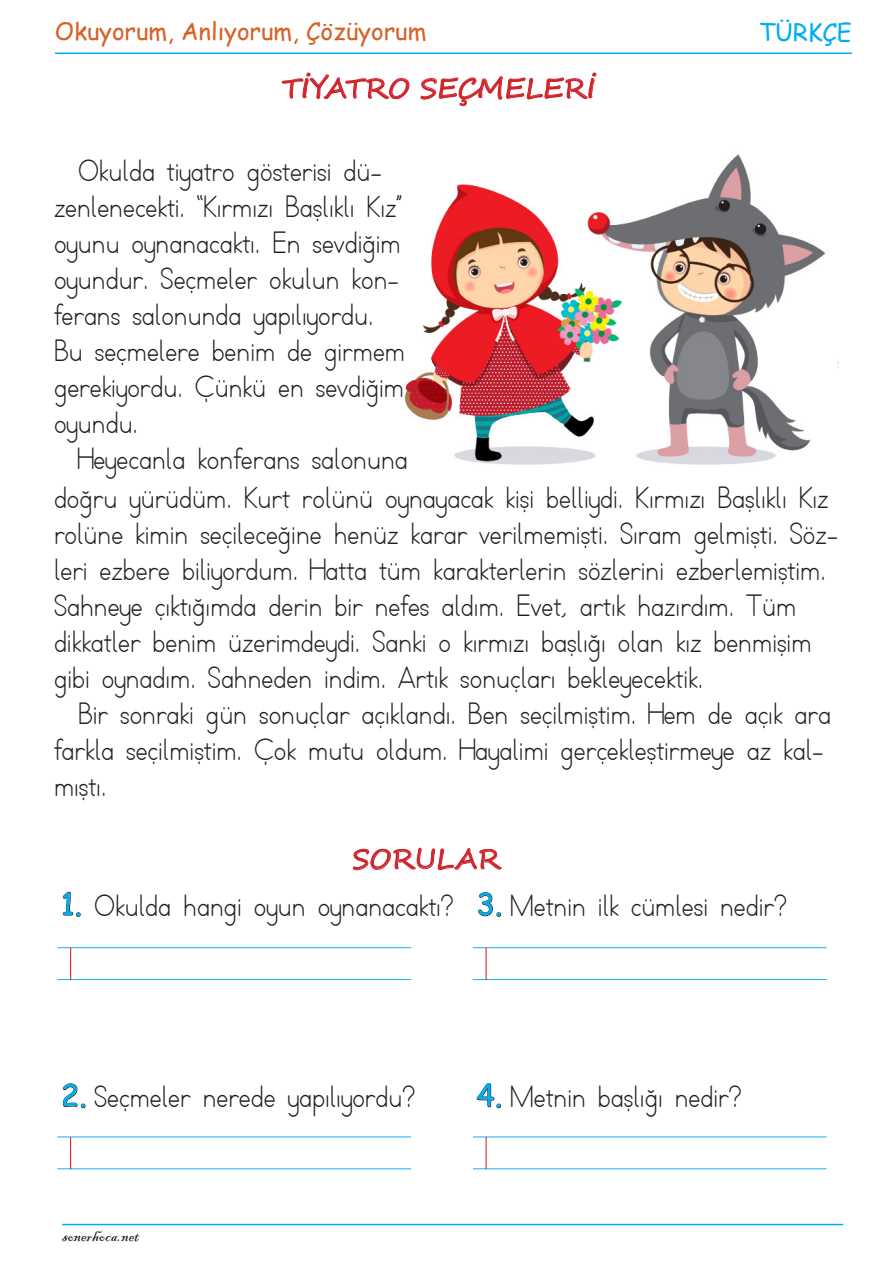
<style>
.page{position:relative;width:893px;height:1263px;background:#fff}
.page>*{position:absolute;margin:0;border:0;box-sizing:border-box;transform-origin:0 0}
.t1{font:30px/36px "TTKB Dik Temel Abece";color:#231f20}
.t2{font:27px "Segoe Script";color:#d1232a}
.t3{font:24px "Comic Sans MS";color:#d56329}
.t4{font:24px "Comic Sans MS";color:#00aeef}
.t5{font:18px "Blackadder ITC";color:#231f20}
.s1{font-family:"Comic Sans MS";color:#00aeef}
</style>
<div class="page">
<hr style="left:62px;top:1224px;width:781px;height:1px;background:#00aeef">
<hr style="left:55px;top:53px;width:797px;height:1px;background:#00aeef">
<svg style="left:63px;top:891px;width:18px;height:26px"></svg>
<svg style="left:63px;top:1083px;width:23px;height:25px"></svg>
<svg style="left:478px;top:892px;width:23px;height:25px"></svg>
<svg style="left:476px;top:1083px;width:25px;height:25px"></svg>
<svg style="left:352px;top:847px;width:150px;height:24px"></svg>
<svg style="left:281px;top:72px;width:129px;height:28px"></svg>
<svg style="left:420px;top:72px;width:177px;height:35px"></svg>
<img style="left:404px;top:154px;width:435px;height:311px">
<hr style="left:57px;top:947px;width:354px;height:1px;background:#00aeef">
<hr style="left:57px;top:979px;width:354px;height:1px;background:#00aeef">
<hr style="left:70px;top:948px;width:1px;height:32px;background:#d1232a">
<hr style="left:473px;top:947px;width:354px;height:1px;background:#00aeef">
<hr style="left:473px;top:979px;width:354px;height:1px;background:#00aeef">
<hr style="left:486px;top:948px;width:1px;height:32px;background:#d1232a">
<hr style="left:57px;top:1136px;width:354px;height:1px;background:#00aeef">
<hr style="left:57px;top:1168px;width:354px;height:1px;background:#00aeef">
<hr style="left:70px;top:1137px;width:1px;height:32px;background:#d1232a">
<hr style="left:473px;top:1136px;width:354px;height:1px;background:#00aeef">
<hr style="left:473px;top:1168px;width:354px;height:1px;background:#00aeef">
<hr style="left:486px;top:1137px;width:1px;height:32px;background:#d1232a">
<p class="t3" style="left:55px;top:13px;width:373px">Okuyorum, Anlıyorum, Çözüyorum</p>
<p class="t4" style="left:759px;top:14px;width:95px">TÜRKÇE</p>
<p class="t2" style="left:282px;top:66px;width:315px">TİYATRO SEÇMELERİ</p>
<p class="t1" style="left:54px;top:153px;width:353px;text-indent:24px">Okulda tiyatro gösterisi dü&shy;zenlenecekti. ‘‘Kırmızı Başlıklı Kız’’ oyunu oynanacaktı. En sevdiğim oyundur. Seçmeler okulun kon&shy;ferans salonunda yapılıyordu.<br>Bu seçmelere benim de girmem gerekiyordu. Çünkü en sevdiğim oyundu.</p>
<p class="t1" style="left:54px;top:439px;width:776px;line-height:39.5px;text-indent:24px">Heyecanla konferans salonuna<br>doğru yürüdüm. Kurt rolünü oynayacak kişi belliydi. Kırmızı Başlıklı Kız</p>
<p class="t1" style="left:54px;top:517px;width:786px">rolüne kimin seçileceğine henüz karar verilmemişti. Sıram gelmişti. Söz&shy;leri ezbere biliyordum. Hatta tüm karakterlerin sözlerini ezberlemiştim.<br>Sahneye çıktığımda derin bir nefes aldım. Evet, artık hazırdım. Tüm dikkatler benim üzerimdeydi. Sanki o kırmızı başlığı olan kız benmişim gibi oynadım. Sahneden indim. Artık sonuçları bekleyecektik.</p>
<p class="t1" style="left:54px;top:697px;width:779px;text-indent:24px">Bir sonraki gün sonuçlar açıklandı. Ben seçilmiştim. Hem de açık ara farkla seçilmiştim. Çok mutu oldum. Hayalimi gerçekleştirmeye az kal&shy;mıştı.</p>
<p class="t2" style="left:353px;top:837px;width:149px">SORULAR</p>
<p class="t1" style="left:61px;top:888px;width:394px"><span class="s1">1.</span> Okulda hangi oyun oynanacaktı?</p>
<p class="t1" style="left:476px;top:888px;width:312px"><span class="s1">3.</span> Metnin ilk cümlesi nedir?</p>
<p class="t1" style="left:61px;top:1079px;width:356px"><span class="s1">2.</span> Seçmeler nerede yapılıyordu?</p>
<p class="t5" style="left:62px;top:1224px;width:79px">sonerhoca.net</p>
<p class="t1" style="left:476px;top:1079px;width:266px"><span class="s1">4.</span> Metnin başlığı nedir?</p>
</div>
